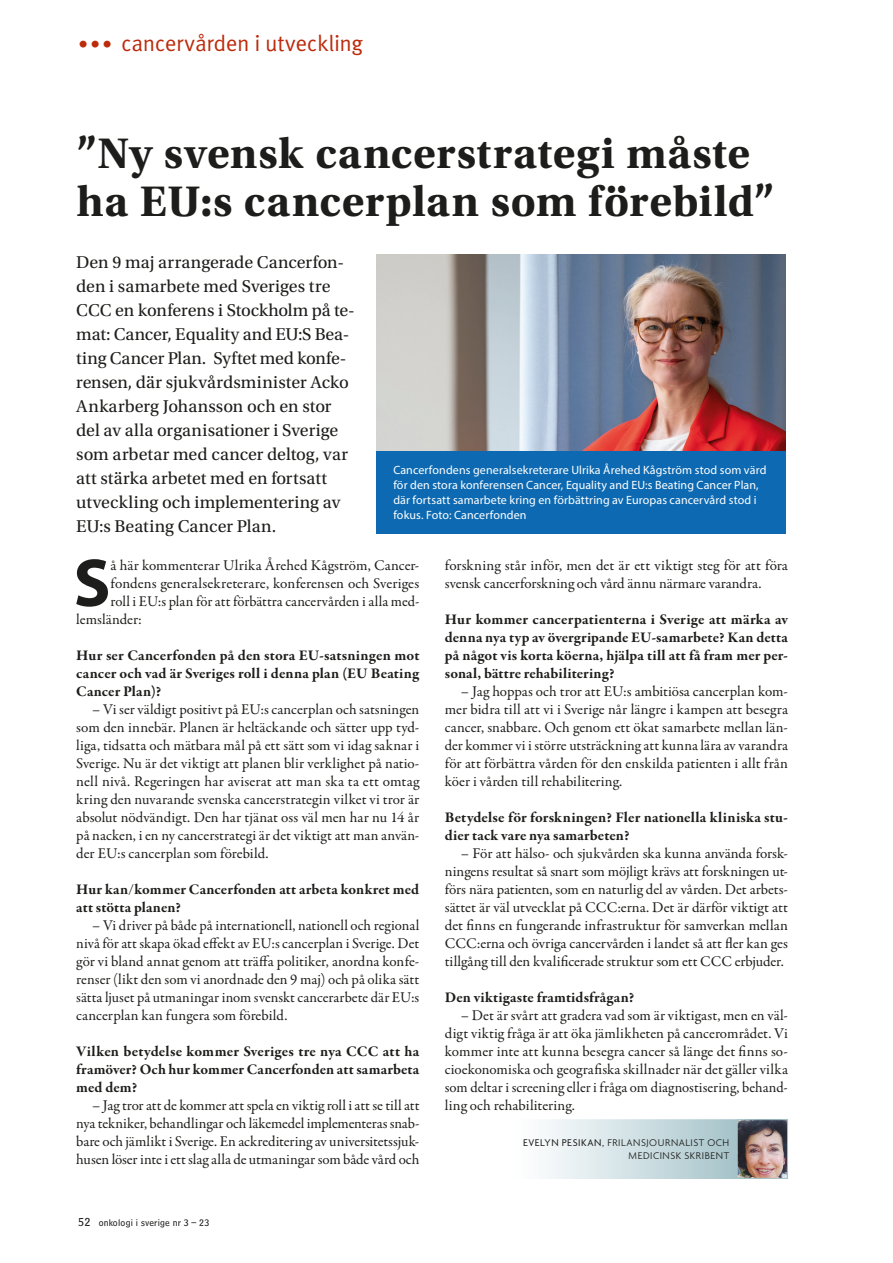
<style>
.page{position:relative;width:893px;height:1263px;background:#fff}
.page>*{position:absolute;margin:0;border:0;box-sizing:border-box;transform-origin:0 0}
.t1{font:700 68.4px "Myriad Pro";color:#1d1d1b}
.t2{font:700 45px/48px "Utopia Std";letter-spacing:.015em;color:#1d1d1b}
.t3{font:22.5px "Meta Pro Norm";letter-spacing:-.02em;color:#bc2b0b}
.t4{font:18px/24px "Utopia Std";color:#1d1d1b}
.t5{font:15px/18px "Garamond Premr Pro";color:#1d1d1b;text-align:justify}
.t6{font:700 15px/18px "Garamond Premr Pro";letter-spacing:.01em;color:#1d1d1b;text-align:justify}
.t7{font:12px/15px "Myriad Pro";letter-spacing:.01em;color:#fff}
.t8{font:300 10.5px/12.6px "Agenda One";letter-spacing:.05em;color:#1d1d1b;text-align:right}
.t9{font:9.75px "Bell Centennial Std Sub Capt";letter-spacing:.02em;color:#1d1d1b}
.s1{font-size:19.5px}
.s2{font-size:12px}
.s3{font-weight:400}
</style>
<div class="page">
<img style="left:376px;top:255px;width:410px;height:196px">
<img style="left:739px;top:1121px;width:47px;height:56px">
<div style="left:737px;top:1119px;width:51px;height:60px;border:1px solid #a4c2c8"></div>
<div style="left:506px;top:1120px;width:230px;height:58px;background:linear-gradient(to right,#fff,#a8c5cb)"></div>
<div style="left:505px;top:1119px;width:232px;height:60px;border:2px solid #fff"></div>
<div style="left:376px;top:451px;width:410px;height:82px;background:#0d6ab2"></div>
<h3 class="t3" style="left:78px;top:26px;width:286px"><span class="s1">•••</span> cancervården i utveckling</h3>
<h2 class="t2" style="left:77px;top:129px;width:699px">”Ny svensk cancerstrategi måste ha EU:s cancerplan som förebild”</h2>
<p class="t4" style="left:76px;top:250px;width:280px">Den 9 maj arrangerade Cancerfon&shy;den i samarbete med Sveriges tre CCC en konferens i Stockholm på te&shy;mat: Cancer, Equality and EU:S Bea&shy;ting Cancer Plan. Syftet med konfe&shy;rensen, där sjukvårdsminister Acko Ankarberg Johansson och en stor del av alla organisationer i Sverige som arbetar med cancer deltog, var att stärka arbetet med en fortsatt utveckling och implementering av EU:s Beating Cancer Plan.</p>
<p class="t7" style="left:393px;top:462px;width:375px">Cancerfondens generalsekreterare Ulrika Årehed Kågström stod som värd för den stora konferensen Cancer, Equality and EU:s Beating Cancer Plan, där fortsatt samarbete kring en förbättring av Europas cancervård stod i fokus. Foto: Cancerfonden</p>
<h1 class="t1" style="left:74px;top:538px;width:38px">S</h1>
<p class="t5" style="left:110px;top:557px;width:310px">å här kommenterar Ulrika Årehed Kågström, Cancer-</p>
<p class="t5" style="left:110px;top:575px;width:310px">fondens generalsekreterare, konferensen och Sveriges</p>
<p class="t5" style="left:110px;top:593px;width:310px">roll i EU:s plan för att förbättra cancervården i alla med-</p>
<p class="t5" style="left:76px;top:611px;width:67px">lemsländer:</p>
<p class="t6" style="left:76px;top:646px;width:345px">Hur ser Cancerfonden på den stora EU-satsningen mot cancer och vad är Sveriges roll i denna plan (EU Beating Cancer Plan)?</p>
<p class="t5" style="left:76px;top:701px;width:345px;text-indent:16px">– Vi ser väldigt positivt på EU:s cancerplan och satsningen som den innebär. Planen är heltäckande och sätter upp tyd&shy;liga, tidsatta och mätbara mål på ett sätt som vi idag saknar i Sverige. Nu är det viktigt att planen blir verklighet på natio&shy;nell nivå. Regeringen har aviserat att man ska ta ett omtag kring den nuvarande svenska cancerstrategin vilket vi tror är absolut nödvändigt. Den har tjänat oss väl men har nu 14 år på nacken, i en ny cancerstrategi är det viktigt att man använ&shy;der EU:s cancerplan som förebild.</p>
<p class="t6" style="left:76px;top:880px;width:344px">Hur kan/kommer Cancerfonden att arbeta konkret med att stötta planen?</p>
<p class="t5" style="left:76px;top:917px;width:345px;text-indent:16px">– Vi driver på både på internationell, nationell och regional nivå för att skapa ökad effekt av EU:s cancerplan i Sverige. Det gör vi bland annat genom att träffa politiker, anordna konfe&shy;renser (likt den som vi anordnade den 9 maj) och på olika sätt sätta ljuset på utmaningar inom svenskt cancerarbete där EU:s cancerplan kan fungera som förebild.</p>
<p class="t6" style="left:76px;top:1042px;width:345px">Vilken betydelse kommer Sveriges tre nya CCC att ha framöver? Och hur kommer Cancerfonden att samarbeta med dem?</p>
<p class="t5" style="left:76px;top:1097px;width:345px;text-indent:16px">– Jag tror att de kommer att spela en viktig roll i att se till att nya tekniker, behandlingar och läkemedel implementeras snab&shy;bare och jämlikt i Sverige. En ackreditering av universitetssjuk&shy;husen löser inte i ett slag alla de utmaningar som både vård och</p>
<p class="t9" style="left:78px;top:1217px;width:132px"><span class="s2">52</span> onkologi i sverige nr 3 – 23</p>
<p class="t5" style="left:445px;top:557px;width:345px">forskning står inför, men det är ett viktigt steg för att föra svensk cancerforskning och vård ännu närmare varandra.</p>
<p class="t6" style="left:445px;top:610px;width:345px">Hur kommer cancerpatienterna i Sverige att märka av denna nya typ av övergripande EU-samarbete? Kan detta på något vis korta köerna, hjälpa till att få fram mer per&shy;sonal, bättre rehabilitering?</p>
<p class="t5" style="left:445px;top:683px;width:345px;text-indent:16px">– Jag hoppas och tror att EU:s ambitiösa cancerplan kom&shy;mer bidra till att vi i Sverige når längre i kampen att besegra cancer, snabbare. Och genom ett ökat samarbete mellan län&shy;der kommer vi i större utsträckning att kunna lära av varandra för att förbättra vården för den enskilda patienten i allt från köer i vården till rehabilitering.</p>
<p class="t6" style="left:445px;top:808px;width:345px">Betydelse för forskningen? Fler nationella kliniska stu&shy;dier tack vare nya samarbeten?</p>
<p class="t5" style="left:445px;top:845px;width:345px;text-indent:16px">– För att hälso- och sjukvården ska kunna använda forsk&shy;ningens resultat så snart som möjligt krävs att forskningen ut&shy;förs nära patienten, som en naturlig del av vården. Det arbets&shy;sättet är väl utvecklat på CCC:erna. Det är därför viktigt att det finns en fungerande infrastruktur för samverkan mellan CCC:erna och övriga cancervården i landet så att fler kan ges tillgång till den kvalificerade struktur som ett CCC erbjuder.</p>
<p class="t6" style="left:445px;top:988px;width:191px">Den viktigaste framtidsfrågan?</p>
<p class="t5" style="left:445px;top:1007px;width:345px;text-indent:16px">– Det är svårt att gradera vad som är viktigast, men en väl&shy;digt viktig fråga är att öka jämlikheten på cancerområdet. Vi kommer inte att kunna besegra cancer så länge det finns so&shy;cioekonomiska och geografiska skillnader när det gäller vilka som deltar i screening eller i fråga om diagnostisering, behand&shy;ling och rehabilitering.</p>
<p class="t8" style="left:523px;top:1137px;width:208px"><span class="s3">EVELYN PESIKAN,</span> FRILANSJOURNALIST OCH<br>MEDICINSK SKRIBENT</p>
</div>
